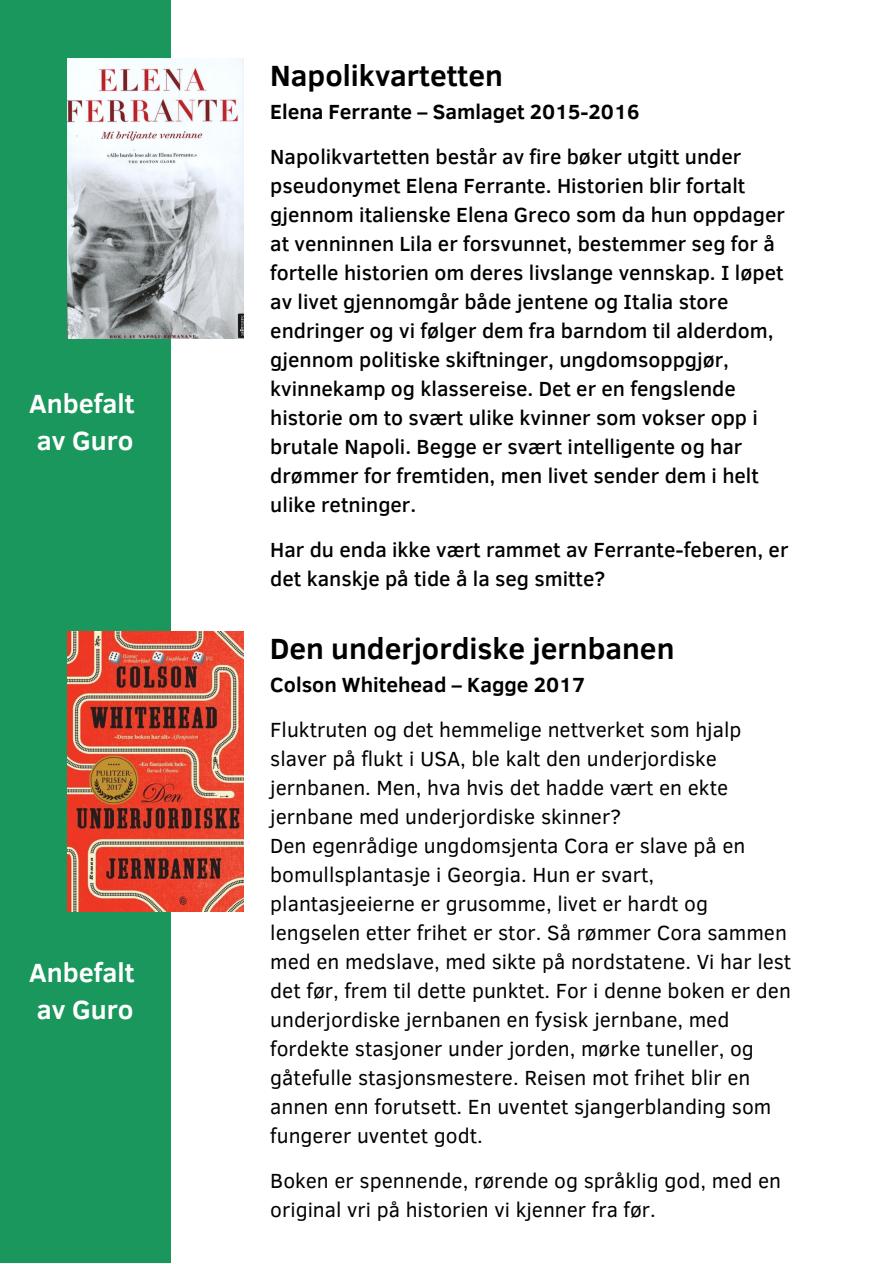
<style>
.page{position:relative;width:893px;height:1264px;background:#fff}
.page>*{position:absolute;margin:0;border:0;box-sizing:border-box;transform-origin:0 0}
.t1{font:700 30px "Clear Sans";color:#000}
.t2{font:700 27px "Clear Sans";color:#fff}
.t3{font:21px/29px "Clear Sans";color:#000}
.t4{font:500 21px/29px "Clear Sans";color:#000}
.t5{font:700 21px "Clear Sans";color:#000}
</style>
<div class="page">
<div style="left:0;top:0;width:170px;height:1262px;background:#19975d"></div>
<img style="left:67px;top:58px;width:177px;height:280px">
<img style="left:67px;top:631px;width:177px;height:280px">
<p class="t2" style="left:29px;top:384px;width:107px">Anbefalt</p>
<p class="t2" style="left:37px;top:421px;width:98px">av Guro</p>
<p class="t2" style="left:29px;top:952px;width:107px">Anbefalt</p>
<p class="t2" style="left:37px;top:989px;width:98px">av Guro</p>
<p class="t1" style="left:270px;top:54px;width:234px">Napolikvartetten</p>
<p class="t5" style="left:270px;top:97px;width:370px">Elena Ferrante – Samlaget 2015-2016</p>
<p class="t4" style="left:270px;top:141px;width:516px">Napolikvartetten består av fire bøker utgitt under pseudonymet Elena Ferrante. Historien blir fortalt gjennom italienske Elena Greco som da hun oppdager at venninnen Lila er forsvunnet, bestemmer seg for å fortelle historien om deres livslange vennskap. I løpet av livet gjennomgår både jentene og Italia store endringer og vi følger dem fra barndom til alderdom, gjennom politiske skiftninger, ungdomsoppgjør, kvinnekamp og klassereise. Det er en fengslende historie om to svært ulike kvinner som vokser opp i brutale Napoli. Begge er svært intelligente og har drømmer for fremtiden, men livet sender dem i helt ulike retninger.</p>
<p class="t4" style="left:270px;top:534px;width:519px">Har du enda ikke vært rammet av Ferrante-feberen, er det kanskje på tide å la seg smitte?</p>
<p class="t1" style="left:270px;top:627px;width:405px">Den underjordiske jernbanen</p>
<p class="t5" style="left:270px;top:669px;width:316px">Colson Whitehead – Kagge 2017</p>
<p class="t3" style="left:270px;top:714px;width:472px">Fluktruten og det hemmelige nettverket som hjalp slaver på flukt i USA, ble kalt den underjordiske jernbanen. Men, hva hvis det hadde vært en ekte jernbane med underjordiske skinner?</p>
<p class="t3" style="left:270px;top:830px;width:522px">Den egenrådige ungdomsjenta Cora er slave på en bomullsplantasje i Georgia. Hun er svart, plantasjeeierne er grusomme, livet er hardt og lengselen etter frihet er stor. Så rømmer Cora sammen med en medslave, med sikte på nordstatene. Vi har lest det før, frem til dette punktet. For i denne boken er den underjordiske jernbanen en fysisk jernbane, med fordekte stasjoner under jorden, mørke tuneller, og gåtefulle stasjonsmestere. Reisen mot frihet blir en annen enn forutsett. En uventet sjangerblanding som fungerer uventet godt.</p>
<p class="t3" style="left:270px;top:1165px;width:512px">Boken er spennende, rørende og språklig god, med en original vri på historien vi kjenner fra før.</p>
</div>
